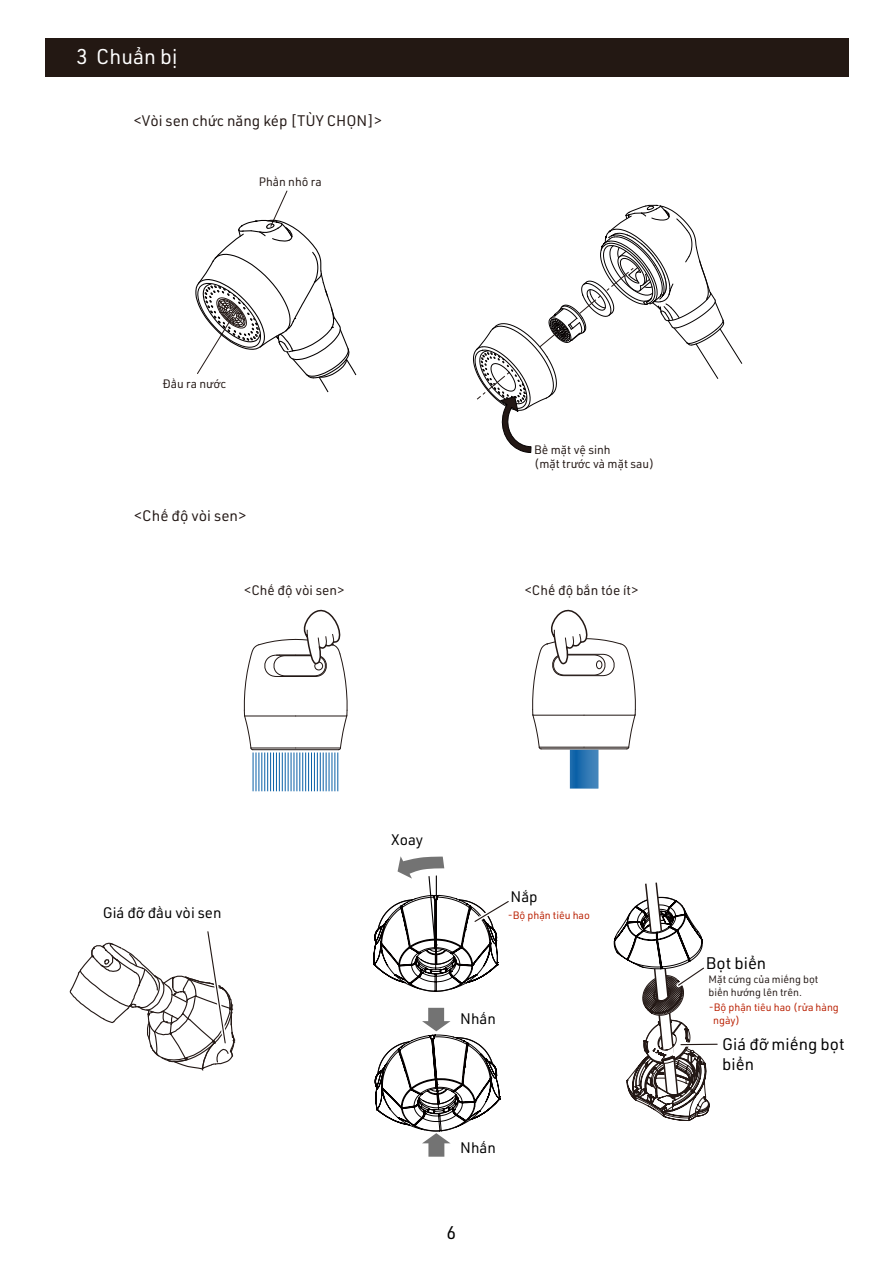
<style>
.page{position:relative;width:893px;height:1263px;background:#fff}
.page>*{position:absolute;margin:0;border:0;box-sizing:border-box;transform-origin:0 0}
.t1{font:21px "URWDIN";color:#fff}
.t2{font:18px "URWDIN";color:#000}
.t3{font:16.5px/19.8px "URWDIN";color:#000}
.t4{font:15px "URWDIN";color:#231815}
.t5{font:15px "URWDIN";color:#000}
.t6{font:13.5px "URWDIN";color:#231815}
.t7{font:12px/14.4px "URWDIN";color:#231815}
.t8{font:10.5px/12.6px "URWDIN";color:#b91f00}
.t9{font:10.5px/12.6px "URWDIN";color:#231815}
</style>
<div class="page">
<div style="left:45px;top:38px;width:803px;height:39px;background:#231813"></div>
<svg style="left:69px;top:931px;width:166px;height:140px"></svg>
<svg style="left:373px;top:856px;width:136px;height:301px"></svg>
<svg style="left:613px;top:882px;width:105px;height:239px"></svg>
<hr style="left:681px;top:1044px;width:36px;height:1px;background:#231815">
<svg style="left:243px;top:609px;width:105px;height:142px"></svg>
<svg style="left:532px;top:609px;width:104px;height:141px"></svg>
<svg style="left:473px;top:205px;width:270px;height:248px"></svg>
<svg style="left:195px;top:190px;width:162px;height:203px"></svg>
<h1 class="t1" style="left:77px;top:43px;width:102px">3 Chuẩn bị</h1>
<p class="t4" style="left:134px;top:111px;width:250px">&lt;Vòi sen chức năng kép [TÙY CHỌN]&gt;</p>
<p class="t7" style="left:259px;top:175px;width:64px">Phần nhô ra</p>
<p class="t7" style="left:163px;top:376px;width:65px">Đầu ra nước</p>
<p class="t4" style="left:134px;top:505px;width:114px">&lt;Chế độ vòi sen&gt;</p>
<p class="t7" style="left:534px;top:442px;width:121px">Bề mặt vệ sinh<br>(mặt trước và mặt sau)</p>
<p class="t6" style="left:244px;top:581px;width:102px">&lt;Chế độ vòi sen&gt;</p>
<p class="t6" style="left:525px;top:581px;width:115px">&lt;Chế độ bắn tóe ít&gt;</p>
<p class="t5" style="left:103px;top:903px;width:120px">Giá đỡ đầu vòi sen</p>
<p class="t5" style="left:391px;top:830px;width:34px">Xoay</p>
<p class="t5" style="left:511px;top:887px;width:29px">Nắp</p>
<p class="t8" style="left:508px;top:908px;width:84px">-Bộ phận tiêu hao</p>
<p class="t5" style="left:460px;top:1009px;width:37px">Nhấn</p>
<p class="t5" style="left:460px;top:1138px;width:37px">Nhấn</p>
<h2 class="t2" style="left:446px;top:1220px;width:11px">6</h2>
<h3 class="t3" style="left:706px;top:952px;width:62px">Bọt biển</h3>
<p class="t9" style="left:709px;top:973px;width:111px">Mặt cứng của miếng bọt biển hướng lên trên.</p>
<p class="t8" style="left:713px;top:1001px;width:127px;text-indent:-4px">-Bộ phận tiêu hao (rửa hàng ngày)</p>
<h3 class="t3" style="left:722px;top:1033px;width:124px">Giá đỡ miếng bọt biển</h3>
</div>
